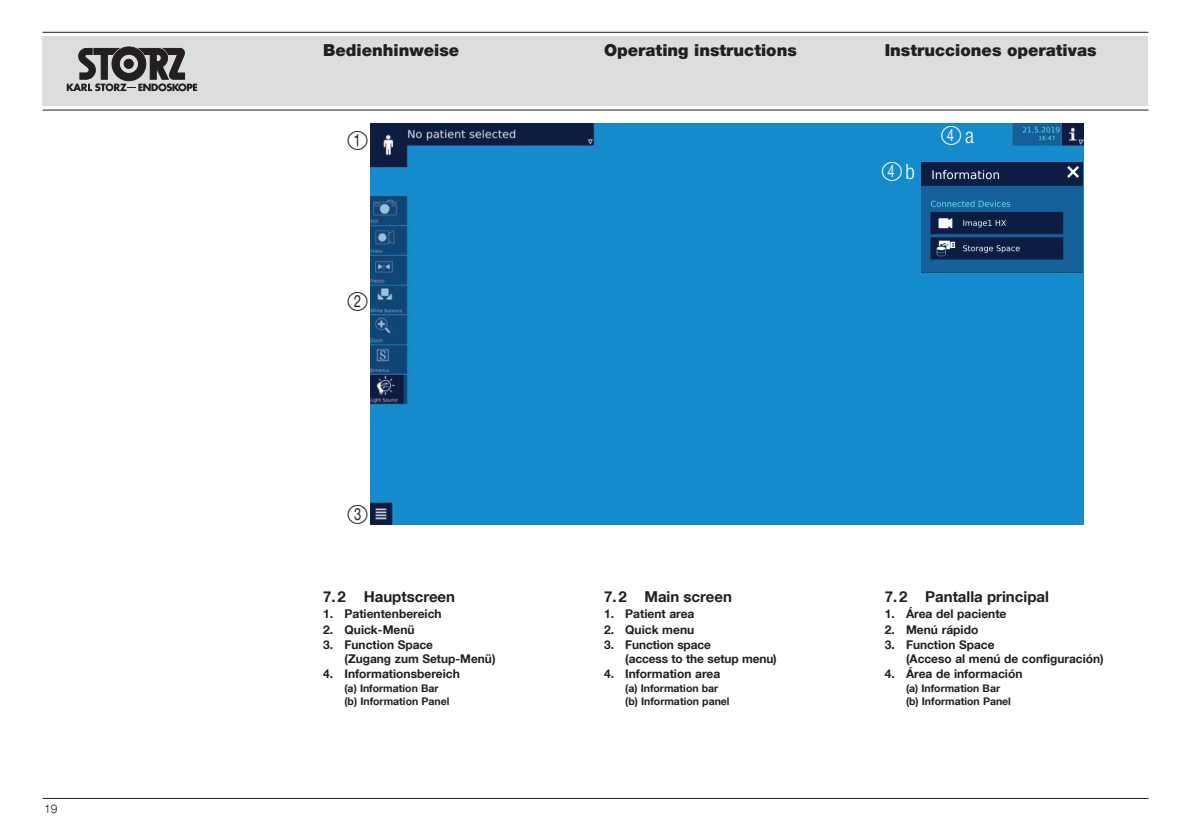
<style>
.page{position:relative;width:1191px;height:830px;background:#fff}
.page>*{position:absolute;margin:0;border:0;box-sizing:border-box;transform-origin:0 0}
.t1{font:21px "Ziffern Kreis Gross";color:#fff}
.t2{font:21px "Ziffern Kreis Gross";color:#231f20}
.t3{font:900 16.5px "KS Helvetica Neue CYR";color:#231f20}
.t4{font:700 15px "KS Helvetica Neue CYR";color:#231f20}
.t5{font:700 12px/13.5px "KS Helvetica Neue CYR";color:#231f20}
.t6{font:300 12px "KS Helvetica Neue CYR";color:#231f20}
.t7{font:700 10.5px/13.5px "KS Helvetica Neue CYR";color:#231f20}
.s1{font-family:"KS Helvetica Neue CYR";font-weight:300;font-stretch:condensed}
</style>
<div class="page">
<hr style="left:43px;top:797px;width:1105px;height:1px;background:#231f20">
<div style="left:43px;top:36px;width:1105px;height:70px;background:#dcdddf"></div>
<hr style="left:43px;top:32px;width:1105px;height:1px;background:#231f20">
<hr style="left:43px;top:110px;width:1105px;height:1px;background:#231f20">
<svg style="left:67px;top:47px;width:130px;height:44px"></svg>
<div style="left:370px;top:123px;width:713px;height:401px;background:#148bcc"></div>
<img style="left:922px;top:162px;width:161px;height:110px">
<p class="t6" style="left:44px;top:801px;width:15px">19</p>
<h2 class="t3" style="left:323px;top:40px;width:137px">Bedienhinweise</h2>
<h2 class="t3" style="left:604px;top:40px;width:194px">Operating instructions</h2>
<h1 class="t2" style="left:347px;top:127px;width:22px">1</h1>
<h1 class="t2" style="left:347px;top:288px;width:22px">2</h1>
<h1 class="t2" style="left:347px;top:501px;width:22px">3</h1>
<p class="t4" style="left:323px;top:587px;width:133px">7.2 Hauptscreen</p>
<p class="t5" style="left:323px;top:606px;width:120px">1. Patientenbereich</p>
<p class="t5" style="left:323px;top:622px;width:93px">2. Quick‑Menü</p>
<p class="t5" style="left:344px;top:637px;width:152px;text-indent:-21px">3. Function Space<br>(Zugang zum Setup‑Menü)</p>
<p class="t5" style="left:323px;top:666px;width:138px">4. Informationsbereich</p>
<p class="t7" style="left:344px;top:680px;width:106px">(a) Information Bar (b) Information Panel</p>
<p class="t4" style="left:604px;top:587px;width:129px">7.2 Main screen</p>
<p class="t5" style="left:604px;top:606px;width:92px">1. Patient area</p>
<p class="t5" style="left:604px;top:622px;width:92px">2. Quick menu</p>
<p class="t5" style="left:625px;top:637px;width:153px;text-indent:-21px">3. Function space<br>(access to the setup menu)</p>
<p class="t5" style="left:604px;top:666px;width:118px">4. Information area</p>
<p class="t7" style="left:625px;top:680px;width:106px">(a) Information bar (b) Information panel</p>
<h2 class="t3" style="left:884px;top:40px;width:213px">Instrucciones operativas</h2>
<h1 class="t1" style="left:881px;top:158px;width:35px">4<span class="s1">b</span></h1>
<h1 class="t1" style="left:941px;top:122px;width:34px">4<span class="s1">a</span></h1>
<p class="t4" style="left:884px;top:587px;width:166px">7.2 Pantalla principal</p>
<p class="t5" style="left:884px;top:606px;width:123px">1. Área del paciente</p>
<p class="t5" style="left:884px;top:622px;width:95px">2. Menú rápido</p>
<p class="t5" style="left:906px;top:637px;width:199px;text-indent:-21px">3. Function Space<br>(Acceso al menú de configuración)</p>
<p class="t5" style="left:884px;top:666px;width:139px">4. Área de información</p>
<p class="t7" style="left:906px;top:680px;width:106px">(a) Information Bar (b) Information Panel</p>
</div>
